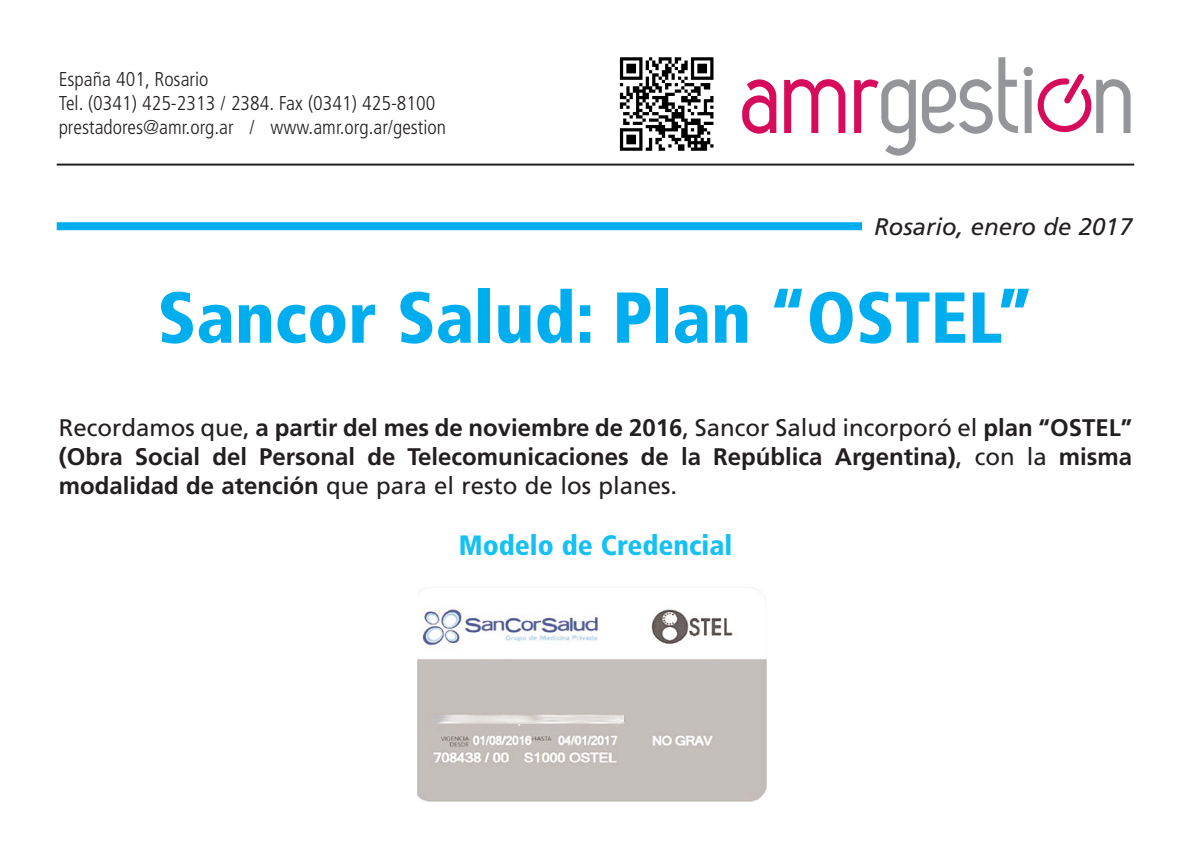
<style>
.page{position:relative;width:1191px;height:842px;background:#fff}
.page>*{position:absolute;margin:0;border:0;box-sizing:border-box;transform-origin:0 0}
.t1{font:900 condensed 72px "Frutiger";color:#00aeef}
.t2{font:900 condensed 28px "Frutiger";color:#15c0f2}
.t3{font:700 24px/28.8px "Frutiger";color:#231f20;text-align:justify}
.t4{font:italic 24px "Frutiger";color:#231f20}
.t5{font:300 condensed 20px/24px "Frutiger";color:#231f20}
.s1{font-weight:400}
</style>
<div class="page">
<svg style="left:742px;top:79px;width:34px;height:55px"></svg>
<svg style="left:784px;top:79px;width:61px;height:54px"></svg>
<svg style="left:854px;top:79px;width:61px;height:77px"></svg>
<svg style="left:922px;top:79px;width:70px;height:55px"></svg>
<svg style="left:998px;top:57px;width:132px;height:76px"></svg>
<hr style="left:57px;top:164px;width:1077px;height:2px;background:#231f20">
<img style="left:619px;top:57px;width:95px;height:94px">
<img style="left:417px;top:588px;width:349px;height:214px">
<div style="left:57px;top:222px;width:805px;height:8px;background:#00aeef"></div>
<p class="t5" style="left:59px;top:69px;width:389px">España 401, Rosario<br>Tel. (0341) 425-2313 / 2384. Fax (0341) 425-8100 prestadores@amr.org.ar / www.amr.org.ar/gestion</p>
<p class="t4" style="left:874px;top:217px;width:260px">Rosario, enero de 2017</p>
<h1 class="t1" style="left:158px;top:289px;width:877px">Sancor Salud: Plan “OSTEL”</h1>
<p class="t3" style="left:59px;top:415px;width:1075px"><span class="s1">Recordamos que,</span> a partir del mes de noviembre de 2016<span class="s1">, Sancor Salud incorporó el</span> plan “OSTEL” (Obra Social del Personal de Telecomunicaciones de la República Argentina)<span class="s1">, con la</span> misma modalidad de atención <span class="s1">que para el resto de los planes.</span></p>
<p class="t2" style="left:459px;top:534px;width:275px">Modelo de Credencial</p>
</div>
